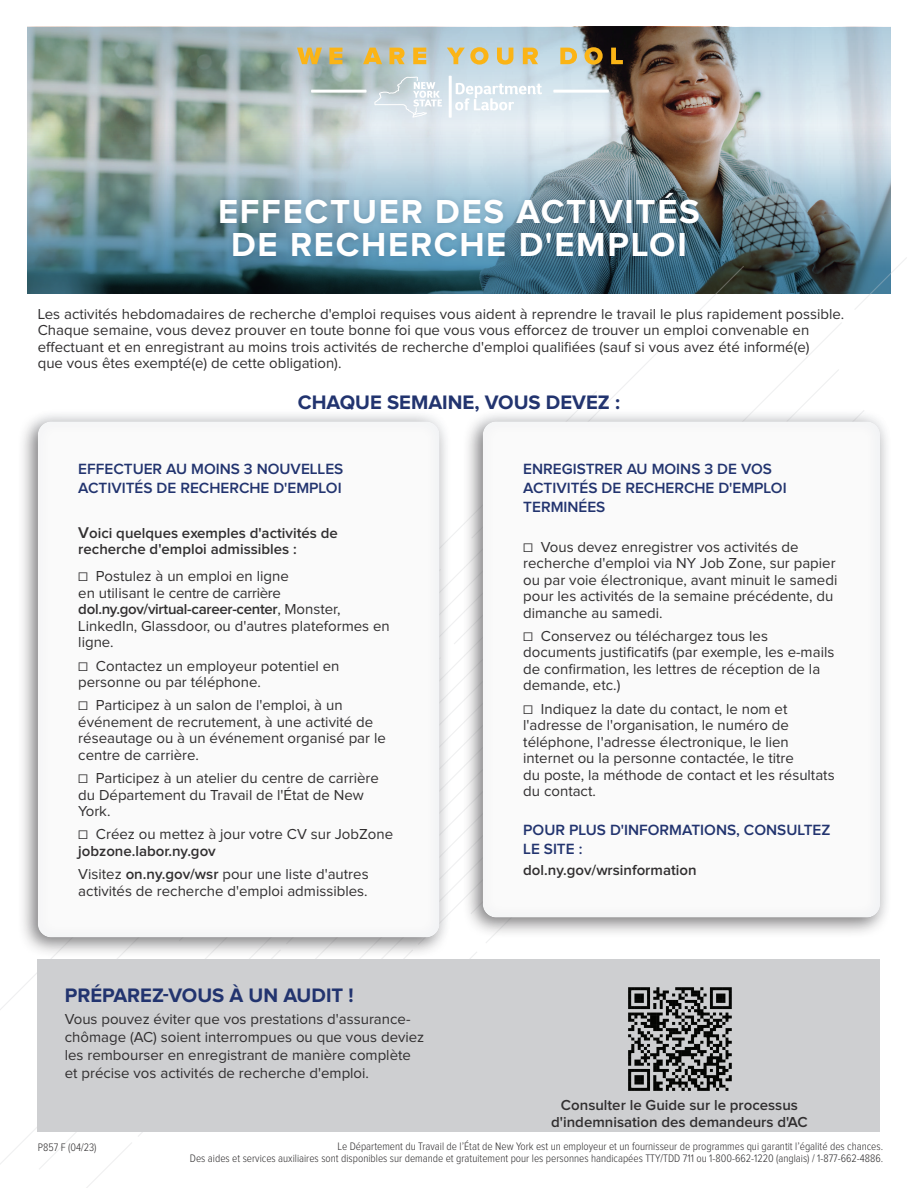
<style>
.page{position:relative;width:918px;height:1188px;background:#fff}
.page>*{position:absolute;margin:0;border:0;box-sizing:border-box;transform-origin:0 0}
.t1{font:700 34.5px/33px "Proxima Nova";letter-spacing:.05em;color:#fff;text-align:center}
.t2{font:700 20.25px "Proxima Nova";color:#22346f}
.t3{font:600 15.3px/18.9px "Proxima Nova";color:#22346f}
.t4{font:15px/16.5px "Proxima Nova";color:#312f30}
.t5{font:600 15px/16.5px "Proxima Nova";color:#312f30}
.t6{font:300 11.25px/11.2px "Proxima Nova Cond";color:#312f30;text-align:right}
.s1{font-size:16.2px}
.s2{font-family:"Proxima Nova Cond"}
.s3{font-weight:600}
</style>
<div class="page">
<img style="left:27px;top:27px;width:864px;height:98px">
<img style="left:27px;top:125px;width:864px;height:169px">
<svg style="left:553px;top:90px;width:56px;height:3px"></svg>
<svg style="left:311px;top:90px;width:56px;height:3px"></svg>
<svg style="left:449px;top:76px;width:93px;height:42px"></svg>
<svg style="left:374px;top:77px;width:68px;height:41px;background:#d5dfe4"></svg>
<svg style="left:297px;top:48px;width:25px;height:16px"></svg>
<svg style="left:329px;top:48px;width:13px;height:16px"></svg>
<svg style="left:363px;top:48px;width:19px;height:16px"></svg>
<svg style="left:389px;top:48px;width:16px;height:16px"></svg>
<svg style="left:413px;top:48px;width:13px;height:16px"></svg>
<svg style="left:447px;top:47px;width:42px;height:18px"></svg>
<svg style="left:497px;top:48px;width:16px;height:17px"></svg>
<svg style="left:523px;top:48px;width:15px;height:16px"></svg>
<svg style="left:560px;top:48px;width:17px;height:16px"></svg>
<svg style="left:585px;top:47px;width:18px;height:18px"></svg>
<svg style="left:611px;top:48px;width:12px;height:16px"></svg>
<svg style="left:304px;top:256px;width:603px;height:53px"></svg>
<svg style="left:128px;top:265px;width:617px;height:53px"></svg>
<div style="left:447px;top:959px;width:433px;height:173px;background:#cecfd1"></div>
<div style="left:214px;top:187px;width:491px;height:75px;background:#002953;opacity:.2"></div>
<div style="left:22px;top:405px;width:434px;height:549px;background:#053474;opacity:.32"></div>
<div style="left:467px;top:405px;width:430px;height:529px;background:#053474;opacity:.32"></div>
<div style="left:38px;top:959px;width:421px;height:173px;background:#cecfd1"></div>
<img style="left:628px;top:987px;width:104px;height:104px">
<h1 class="t1" style="left:218px;top:196px;width:483px">EFFECTUER DES ACTIVITÉS<br>DE RECHERCHE D'EMPLOI</h1>
<p class="t4" style="left:38px;top:306px;width:808px">Les activités hebdomadaires de recherche d'emploi requises vous aident à reprendre le travail le plus rapidement possible.<br>Chaque semaine, vous devez prouver en toute bonne foi que vous vous efforcez de trouver un emploi convenable en effectuant et en enregistrant au moins trois activités de recherche d'emploi qualifiées (sauf si vous avez été informé(e)<br>que vous êtes exempté(e) de cette obligation).</p>
<h2 class="t2" style="left:298px;top:391px;width:324px">CHAQUE SEMAINE, VOUS DEVEZ :</h2>
<p class="t3" style="left:78px;top:460px;width:267px">EFFECTUER AU MOINS 3 NOUVELLES<br>ACTIVITÉS DE RECHERCHE D'EMPLOI</p>
<p class="t5" style="left:78px;top:525px;width:261px"><span class="s1">V</span>oici quelques exemples d'activités de recherche d'emploi admissibles :</p>
<p class="t4" style="left:78px;top:569px;width:313px"><span class="s2">☐</span> Postulez à un emploi en ligne<br>en utilisant le centre de carrière <span class="s3">dol.ny.gov/virtual-career-center</span>, Monster, LinkedIn, Glassdoor, ou d'autres plateformes en ligne.</p>
<p class="t4" style="left:78px;top:658px;width:263px"><span class="s2">☐</span> Contactez un employeur potentiel en personne ou par téléphone.</p>
<p class="t4" style="left:78px;top:698px;width:309px"><span class="s2">☐</span> Participez à un salon de l'emploi, à un événement de recrutement, à une activité de réseautage ou à un événement organisé par le centre de carrière.</p>
<p class="t4" style="left:78px;top:770px;width:302px"><span class="s2">☐</span> Participez à un atelier du centre de carrière du Département du Travail de l'État de New<br>York.</p>
<p class="t4" style="left:78px;top:827px;width:316px"><span class="s2">☐</span> Créez ou mettez à jour votre CV sur JobZone <span class="s3">jobzone.labor.ny.gov</span></p>
<p class="t4" style="left:78px;top:866px;width:292px">Visitez <span class="s3">on.ny.gov/wsr</span> pour une liste d'autres activités de recherche d'emploi admissibles.</p>
<h2 class="t2" style="left:65px;top:984px;width:290px">PRÉPAREZ-VOUS À UN AUDIT !</h2>
<p class="t4" style="left:65px;top:1011px;width:361px;line-height:18px">Vous pouvez éviter que vos prestations d'assurance&shy;chômage (AC) soient interrompues ou que vous deviez les rembourser en enregistrant de manière complète et précise vos activités de recherche d'emploi.</p>
<p class="t3" style="left:523px;top:460px;width:265px">ENREGISTRER AU MOINS 3 DE VOS<br>ACTIVITÉS DE RECHERCHE D'EMPLOI<br>TERMINÉES</p>
<p class="t4" style="left:523px;top:539px;width:316px"><span class="s2">☐</span> Vous devez enregistrer vos activités de recherche d'emploi via NY Job Zone, sur papier ou par voie électronique, avant minuit le samedi pour les activités de la semaine précédente, du dimanche au samedi.</p>
<p class="t4" style="left:523px;top:628px;width:313px"><span class="s2">☐</span> Conservez ou téléchargez tous les documents justificatifs (par exemple, les e-mails de confirmation, les lettres de réception de la demande, etc.)</p>
<p class="t4" style="left:523px;top:701px;width:313px"><span class="s2">☐</span> Indiquez la date du contact, le nom et l'adresse de l'organisation, le numéro de téléphone, l'adresse électronique, le lien internet ou la personne contactée, le titre<br>du poste, la méthode de contact et les résultats du contact.</p>
<p class="t3" style="left:523px;top:821px;width:309px">POUR PLUS D'INFORMATIONS, CONSULTEZ<br>LE SITE :</p>
<p class="t5" style="left:523px;top:862px;width:175px">dol.ny.gov/wrsinformation</p>
<p class="t5" style="left:551px;top:1097px;width:258px;text-align:center">Consulter le Guide sur le processus d'indemnisation des demandeurs d'AC</p>
<p class="t6" style="left:38px;top:1141px;width:60px">P857 F (04/23)</p>
<p class="t6" style="left:190px;top:1141px;width:695px">Le Département du Travail de l’État de New York est un employeur et un fournisseur de programmes qui garantit l’égalité des chances.<br>Des aides et services auxiliaires sont disponibles sur demande et gratuitement pour les personnes handicapées TTY/TDD 711 ou 1-800-662-1220 (anglais) / 1-877-662-4886.</p>
</div>
